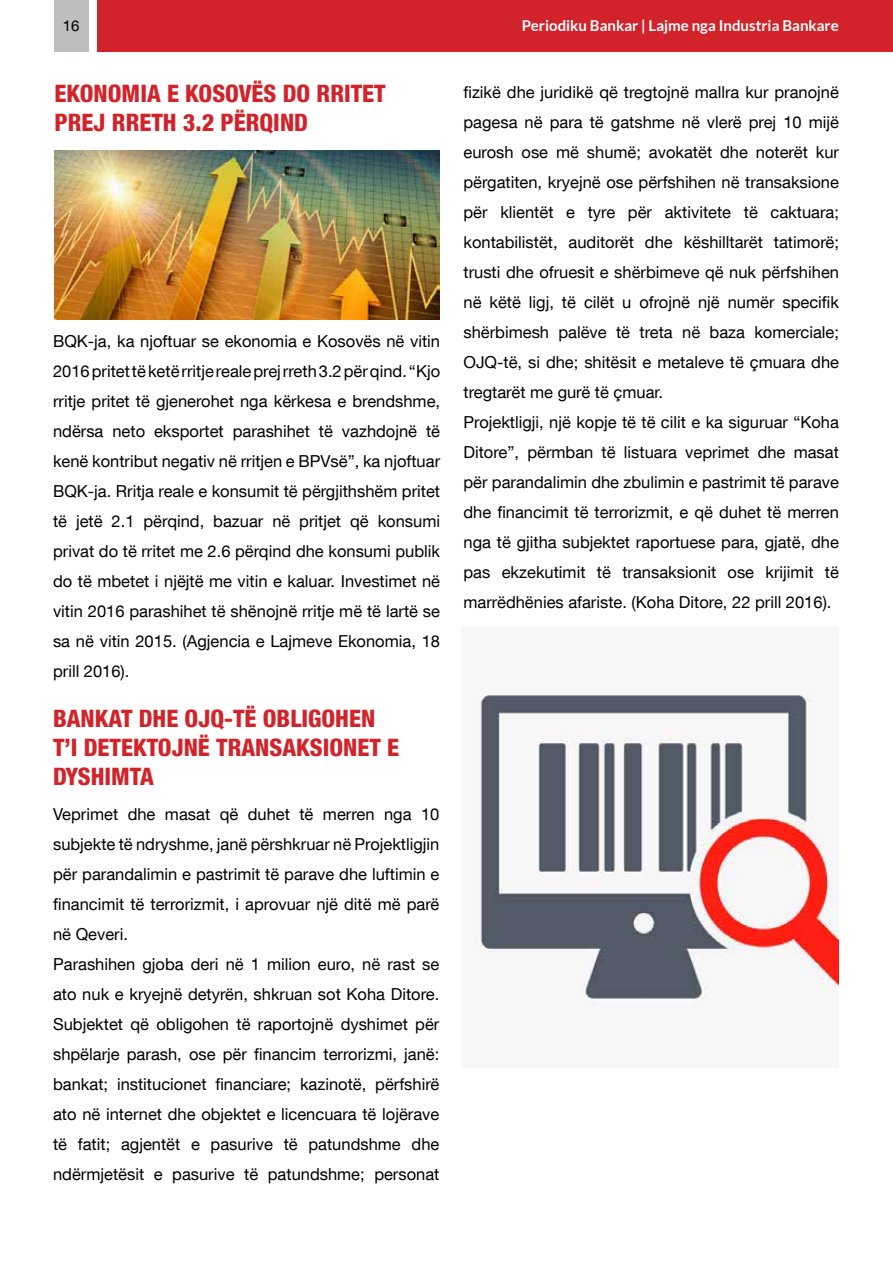
<style>
.page{position:relative;width:893px;height:1263px;background:#fff}
.page>*{position:absolute;margin:0;border:0;box-sizing:border-box;transform-origin:0 0}
.t1{font:800 condensed 24px "Helvetica Neue LT Com";color:#d2232a}
.t2{font:16.5px/30px "Helvetica Neue LT Com";color:#000}
.t3{font:700 15px "Lato";color:#fff}
.t4{font:15px "Helvetica Neue LT Com";color:#000}
</style>
<div class="page">
<div style="left:98px;top:0;width:795px;height:52px;background:#d2232a"></div>
<div style="left:54px;top:0;width:34px;height:52px;background:#bcbec0"></div>
<img style="left:55px;top:151px;width:384px;height:169px">
<img style="left:476px;top:695px;width:363px;height:312px">
<p class="t4" style="left:63px;top:17px;width:18px">16</p>
<p class="t3" style="left:522px;top:17px;width:318px">Periodiku Bankar | Lajme nga Industria Bankare</p>
<h1 class="t1" style="left:55px;top:79px;width:27px">EKONOMIA</h1>
<h1 class="t1" style="left:167px;top:79px;width:46px">E KOSOVËS</h1>
<h1 class="t1" style="left:283px;top:79px;width:47px">DO RRITET</h1>
<h1 class="t1" style="left:55px;top:108px;width:14px">PREJ</h1>
<h1 class="t1" style="left:112px;top:108px;width:14px">RRETH</h1>
<h1 class="t1" style="left:183px;top:108px;width:51px">3.2 PËRQIND</h1>
<p class="t2" style="left:53px;top:326px;width:389px;text-align:justify">BQK-ja, ka njoftuar se ekonomia e Kosovës në vitin 2016 pritet të ketë rritje reale prej rreth 3.2 për qind. “Kjo rritje pritet të gjenerohet nga kërkesa e brendshme, ndërsa neto eksportet parashihet të vazhdojnë të kenë kontribut negativ në rritjen e BPVsë”, ka njoftuar BQK-ja. Rritja reale e konsumit të përgjithshëm pritet të jetë 2.1 përqind, bazuar në pritjet që konsumi privat do të rritet me 2.6 përqind dhe konsumi publik do të mbetet i njëjtë me vitin e kaluar. Investimet në vitin 2016 parashihet të shënojnë rritje më të lartë se sa në vitin 2015. (Agjencia e Lajmeve Ekonomia, 18 prill 2016).</p>
<h1 class="t1" style="left:53px;top:704px;width:28px">BANKAT</h1>
<h1 class="t1" style="left:139px;top:704px;width:14px">DHE</h1>
<h1 class="t1" style="left:185px;top:704px;width:92px">OJQ-TË OBLIGOHEN</h1>
<h1 class="t1" style="left:53px;top:733px;width:45px">T’I DETEKTOJNË</h1>
<h1 class="t1" style="left:216px;top:733px;width:14px">TRANSAKSIONET</h1>
<h1 class="t1" style="left:387px;top:733px;width:12px">E</h1>
<h1 class="t1" style="left:53px;top:762px;width:39px">DYSHIMTA</h1>
<p class="t2" style="left:53px;top:798px;width:388px">Veprimet dhe masat që duhet të merren nga 10 subjekte të ndryshme, janë përshkruar në Projektligjin për parandalimin e pastrimit të parave dhe luftimin e financimit të terrorizmit, i aprovuar një ditë më parë në Qeveri.<br>Parashihen gjoba deri në 1 milion euro, në rast se ato nuk e kryejnë detyrën, shkruan sot Koha Ditore.<br>Subjektet që obligohen të raportojnë dyshimet për shpëlarje parash, ose për financim terrorizmi, janë: bankat; institucionet financiare; kazinotë, përfshirë ato në internet dhe objektet e licencuara të lojërave të fatit; agjentët e pasurive të patundshme dhe ndërmjetësit e pasurive të patundshme; personat</p>
<p class="t2" style="left:463px;top:77px;width:377px">fizikë dhe juridikë që tregtojnë mallra kur pranojnë pagesa në para të gatshme në vlerë prej 10 mijë eurosh ose më shumë; avokatët dhe noterët kur përgatiten, kryejnë ose përfshihen në transaksione për klientët e tyre për aktivitete të caktuara; kontabilistët, auditorët dhe këshilltarët tatimorë; trusti dhe ofruesit e shërbimeve që nuk përfshihen në këtë ligj, të cilët u ofrojnë një numër specifik shërbimesh palëve të treta në baza komerciale; OJQ-të, si dhe; shitësit e metaleve të çmuara dhe tregtarët me gurë të çmuar.<br>Projektligji, një kopje të të cilit e ka siguruar “Koha Ditore”, përmban të listuara veprimet dhe masat për parandalimin dhe zbulimin e pastrimit të parave dhe financimit të terrorizmit, e që duhet të merren nga të gjitha subjektet raportuese para, gjatë, dhe pas ekzekutimit të transaksionit ose krijimit të marrëdhënies afariste. (Koha Ditore, 22 prill 2016).</p>
</div>
